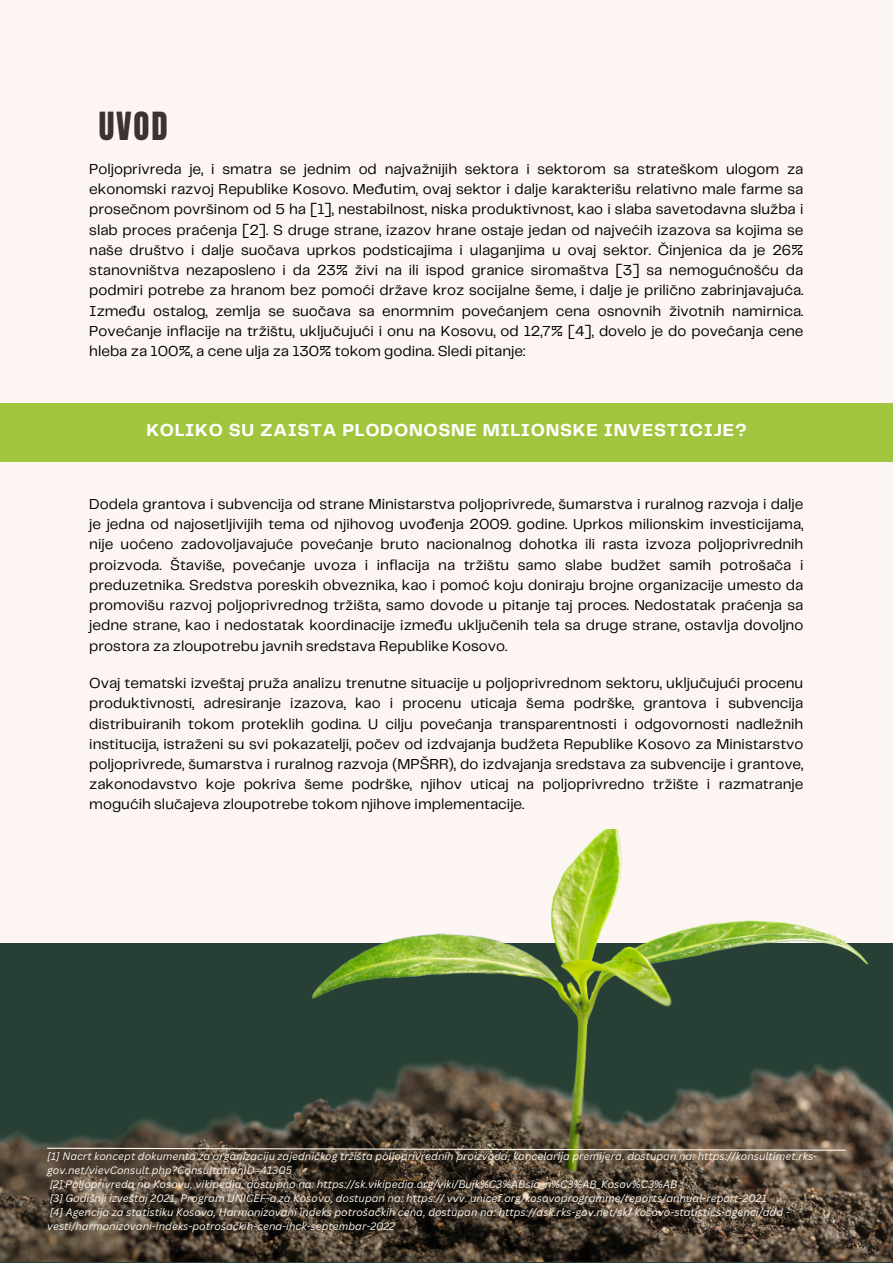
<style>
.page{position:relative;width:893px;height:1264px;background:#fff}
.page>*{position:absolute;margin:0;border:0;box-sizing:border-box;transform-origin:0 0}
.t1{font:33px "Anton";color:#3d3132}
.t2{font:700 18px "Telegraf";letter-spacing:.04em;color:#fff}
.t3{font:15px/20.2px "Telegraf";color:#000;text-align:justify}
.t4{font:italic 10.5px/14px "Canva Sans";color:#fdf8f0}
</style>
<div class="page">
<div style="left:0;top:0;width:892px;height:942px;background:#fdf5f1"></div>
<img style="left:0;top:829px;width:892px;height:432px">
<svg style="left:46px;top:1147px;width:800px;height:4px;background:#877c6d"></svg>
<div style="left:0;top:403px;width:892px;height:58px;background:#a1c53e"></div>
<p class="t1" style="left:99px;top:103px;width:70px">UVOD</p>
<p class="t3" style="left:89px;top:160px;width:715px">Poljoprivreda je, i smatra se jednim od najvažnijih sektora i sektorom sa strateškom ulogom za ekonomski razvoj Republike Kosovo. Međutim, ovaj sektor i dalje karakterišu relativno male farme sa prosečnom površinom od 5 ha [1], nestabilnost, niska produktivnost, kao i slaba savetodavna služba i slab proces praćenja [2]. S druge strane, izazov hrane ostaje jedan od najvećih izazova sa kojima se naše društvo i dalje suočava uprkos podsticajima i ulaganjima u ovaj sektor. Činjenica da je 26% stanovništva nezaposleno i da 23% živi na ili ispod granice siromaštva [3] sa nemogućnošću da podmiri potrebe za hranom bez pomoći države kroz socijalne šeme, i dalje je prilično zabrinjavajuća.<br>Između ostalog, zemlja se suočava sa enormnim povećanjem cena osnovnih životnih namirnica.<br>Povećanje inflacije na tržištu, uključujući i onu na Kosovu, od 12,7% [4], dovelo je do povećanja cene hleba za 100%, a cene ulja za 130% tokom godina. Sledi pitanje:</p>
<p class="t2" style="left:146px;top:422px;width:602px">KOLIKO SU ZAISTA PLODONOSNE MILIONSKE INVESTICIJE?</p>
<p class="t3" style="left:89px;top:494px;width:715px">Dodela grantova i subvencija od strane Ministarstva poljoprivrede, šumarstva i ruralnog razvoja i dalje je jedna od najosetljivijih tema od njihovog uvođenja 2009. godine. Uprkos milionskim investicijama, nije uoćeno zadovoljavajuće povećanje bruto nacionalnog dohotka ili rasta izvoza poljoprivrednih proizvoda. Štaviše, povećanje uvoza i inflacija na tržištu samo slabe budžet samih potrošača i preduzetnika. Sredstva poreskih obveznika, kao i pomoć koju doniraju brojne organizacije umesto da promovišu razvoj poljoprivrednog tržišta, samo dovode u pitanje taj proces. Nedostatak praćenja sa jedne strane, kao i nedostatak koordinacije između uključenih tela sa druge strane, ostavlja dovoljno prostora za zloupotrebu javnih sredstava Republike Kosovo.</p>
<p class="t3" style="left:89px;top:673px;width:715px">Ovaj tematski izveštaj pruža analizu trenutne situacije u poljoprivrednom sektoru, uključujući procenu produktivnosti, adresiranje izazova, kao i procenu uticaja šema podrške, grantova i subvencija distribuiranih tokom proteklih godina. U cilju povećanja transparentnosti i odgovornosti nadležnih institucija, istraženi su svi pokazatelji, počev od izdvajanja budžeta Republike Kosovo za Ministarstvo poljoprivrede, šumarstva i ruralnog razvoja (MPŠRR), do izdvajanja sredstava za subvencije i grantove, zakonodavstvo koje pokriva šeme podrške, njihov uticaj na poljoprivredno tržište i razmatranje mogućih slučajeva zloupotrebe tokom njihove implementacije.</p>
<p class="t4" style="left:47px;top:1149px;width:771px">[1] Nacrt koncept dokumenta za organizaciju zajedničkog tržišta poljoprivrednih proizvoda, kancelarija premijera, dostupan na: https://konsultimet.rks&shy;gov.net/vievConsult.php?ConsultationID=41305</p>
<p class="t4" style="left:50px;top:1177px;width:629px">[2] Poljoprivreda na Kosovu, vikipedia, dostupno na: https://sk.vikipedia.org/viki/Bujk%C3%ABsia_n%C3%AB_Kosov%C3%AB</p>
<p class="t4" style="left:50px;top:1191px;width:718px">[3] Godišnji izveštaj 2021, Program UNICEF-a za Kosovo, dostupan na: https:// vvv. unicef.org/kosovoprogramme/reports/annual-report-2021</p>
<p class="t4" style="left:47px;top:1205px;width:744px">[4] Agencija za statistiku Kosova, Harmonizovani indeks potrošačkih cena, dostupan na: https://ask.rks-gov.net/sk/ kosovo-statistics-agenci/add - vesti/harmonizovani-indeks-potrošačkih-cena-ihck-septembar-2022</p>
</div>
